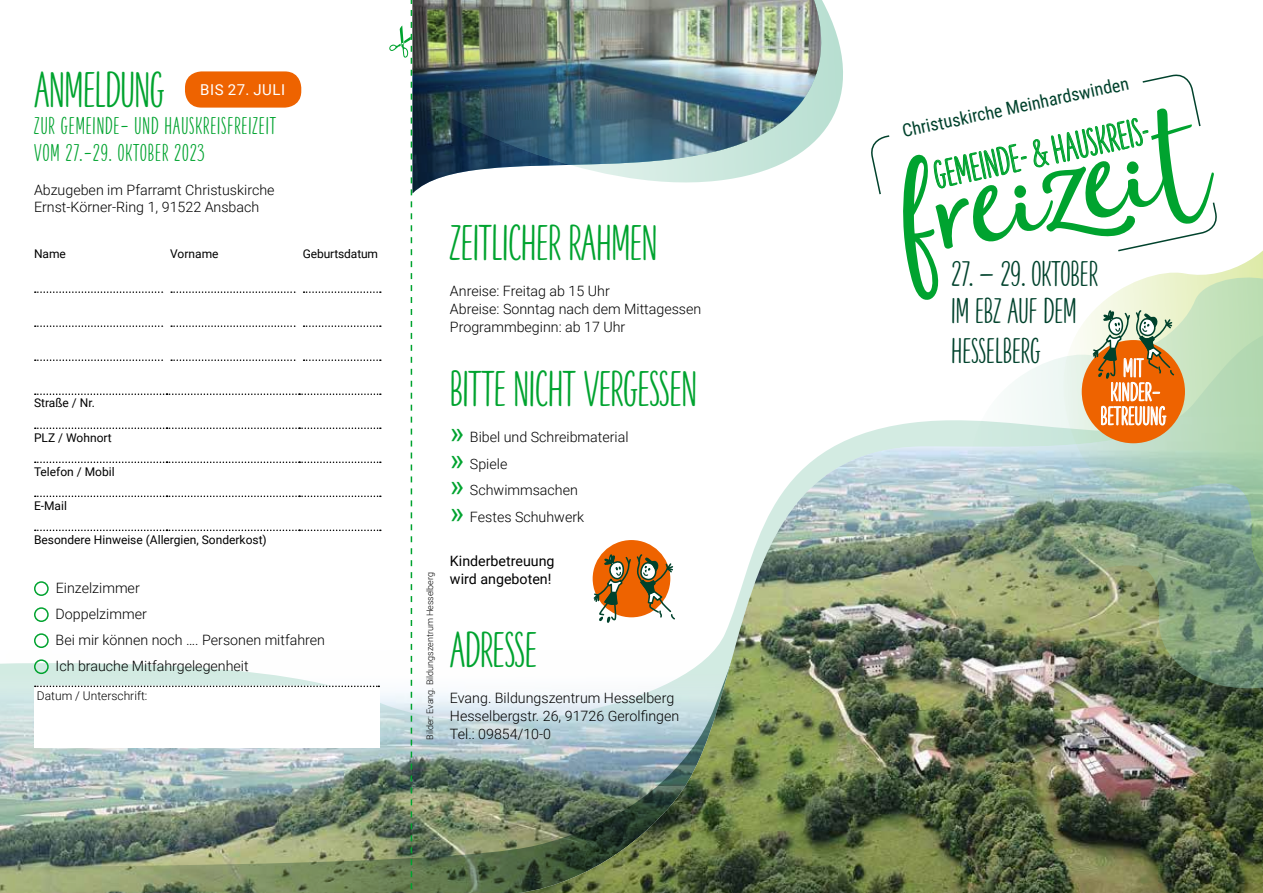
<style>
.page{position:relative;width:1263px;height:893px;background:#fff}
.page>*{position:absolute;margin:0;border:0;box-sizing:border-box;transform-origin:0 0}
.t1{font:149.4px "Moments";color:#00a32f}
.t2{font:46.5px "Moments Sans";letter-spacing:-.01em;color:#00a32f}
.t3{font:36.15px "Moments Sans";color:#00a32f}
.t4{font:33px/39.6px "Moments Sans";color:#00422c}
.t5{font:24px/24px "Moments Sans";letter-spacing:.01em;color:#fff;text-align:center}
.t6{font:22.5px/27px "Moments Sans";letter-spacing:.04em;color:#00a32f}
.t7{font:18px "Roboto Condensed";color:#00422c}
.t8{font:15px "Roboto";letter-spacing:.035em;color:#fff}
.t9{font:300 14.25px/18px "Roboto";color:#000}
.t10{font:14.25px/18px "Roboto";color:#000}
.t11{font:12px "Roboto";color:#000}
.t12{font:300 12px "Roboto";color:#000}
.t13{font:300 9px "Roboto";color:#000}
.s1{font-family:"Arial";font-weight:400;font-size:27px;color:#00a32f}
.s2{font-size:83.4px}
</style>
<div class="page">
<img style="left:413px;top:693px;width:106px;height:200px">
<img style="left:519px;top:420px;width:744px;height:473px">
<svg style="left:1153px;top:250px;width:110px;height:26px"></svg>
<img style="left:969px;top:276px;width:294px;height:414px">
<div style="left:1082px;top:340px;width:103px;height:103px;background:#ee6300;border-radius:50%"></div>
<svg style="left:413px;top:2px;width:430px;height:182px"></svg>
<svg style="left:1092px;top:309px;width:83px;height:122px"></svg>
<svg style="left:593px;top:553px;width:83px;height:77px"></svg>
<svg style="left:871px;top:74px;width:348px;height:179px"></svg>
<svg style="left:0;top:0;width:413px;height:893px"></svg>
<img style="left:412px;top:0;width:411px;height:165px">
<h2 class="t2" style="left:34px;top:64px;width:132px">ANMELDUNG</h2>
<h3 class="t6" style="left:34px;top:113px;width:244px">ZUR GEMEINDE- UND HAUSKREISFREIZEIT<br>VOM 27.-29. 0KTOBER 2023</h3>
<p class="t9" style="left:34px;top:180px;width:242px;line-height:17.1px">Abzugeben im Pfarramt Christuskirche<br>Ernst-Körner-Ring 1, 91522 Ansbach</p>
<p class="t11" style="left:34px;top:245px;width:33px">Name</p>
<p class="t11" style="left:170px;top:245px;width:50px">Vorname</p>
<p class="t11" style="left:303px;top:245px;width:77px">Geburtsdatum</p>
<p class="t8" style="left:200px;top:79px;width:86px">BIS 27. JULI</p>
<p class="t11" style="left:34px;top:395px;width:62px">Straße / Nr.</p>
<p class="t11" style="left:34px;top:429px;width:79px">PLZ / Wohnort</p>
<p class="t11" style="left:34px;top:463px;width:82px">Telefon / Mobil</p>
<p class="t11" style="left:34px;top:497px;width:34px">E-Mail</p>
<p class="t11" style="left:34px;top:531px;width:234px">Besondere Hinweise (Allergien, Sonderkost)</p>
<p class="t9" style="left:56px;top:574px;width:271px;line-height:26.1px">Einzelzimmer<br>Doppelzimmer<br>Bei mir können noch …. Personen mitfahren<br>Ich brauche Mitfahrgelegenheit</p>
<p class="t12" style="left:37px;top:687px;width:112px">Datum / Unterschrift:</p>
<p class="t13" style="left:424px;top:740px;width:169px;rotate:-90deg">Bilder: Evang. Bildungszentrum Hesselberg</p>
<h2 class="t2" style="left:450px;top:217px;width:209px">ZEITLICHER RAHMEN</h2>
<p class="t9" style="left:450px;top:282px;width:253px">Anreise: Freitag ab 15 Uhr<br>Abreise: Sonntag nach dem Mittagessen<br>Programmbeginn: ab 17 Uhr</p>
<h2 class="t2" style="left:450px;top:363px;width:249px">BITTE NICHT VERGESSEN</h2>
<p class="t9" style="left:450px;top:423px;width:180px;line-height:26.5px"><span class="s1">»</span> Bibel und Schreibmaterial <span class="s1">»</span> Spiele<br><span class="s1">»</span> Schwimmsachen<br><span class="s1">»</span> Festes Schuhwerk</p>
<p class="t10" style="left:450px;top:552px;width:106px">Kinderbetreuung wird angeboten!</p>
<h2 class="t2" style="left:450px;top:623px;width:89px">ADRESSE</h2>
<p class="t9" style="left:450px;top:688px;width:231px">Evang. Bildungszentrum Hesselberg<br>Hesselbergstr. 26, 91726 Gerolfingen<br>Tel.: 09854/10-0</p>
<p class="t7" style="left:900px;top:119px;width:233px;rotate:-12deg">Christuskirche Meinhardswinden</p>
<h1 class="t1" style="left:881px;top:129px;width:314px;rotate:-12deg">frei<span class="s2">Z</span>eit</h1>
<h3 class="t3" style="left:930px;top:156px;width:220px;rotate:-12deg">GEMEINDE- &amp; HAUSKREIS-</h3>
<h3 class="t4" style="left:951px;top:254px;width:148px">27. – 29. OKTOBER</h3>
<h3 class="t4" style="left:951px;top:292px;width:127px">IM EBZ AUF DEM<br>HESSELBERG</h3>
<h3 class="t5" style="left:1100px;top:356px;width:67px">MIT<br>KINDER-<br>BETREUUNG</h3>
</div>
